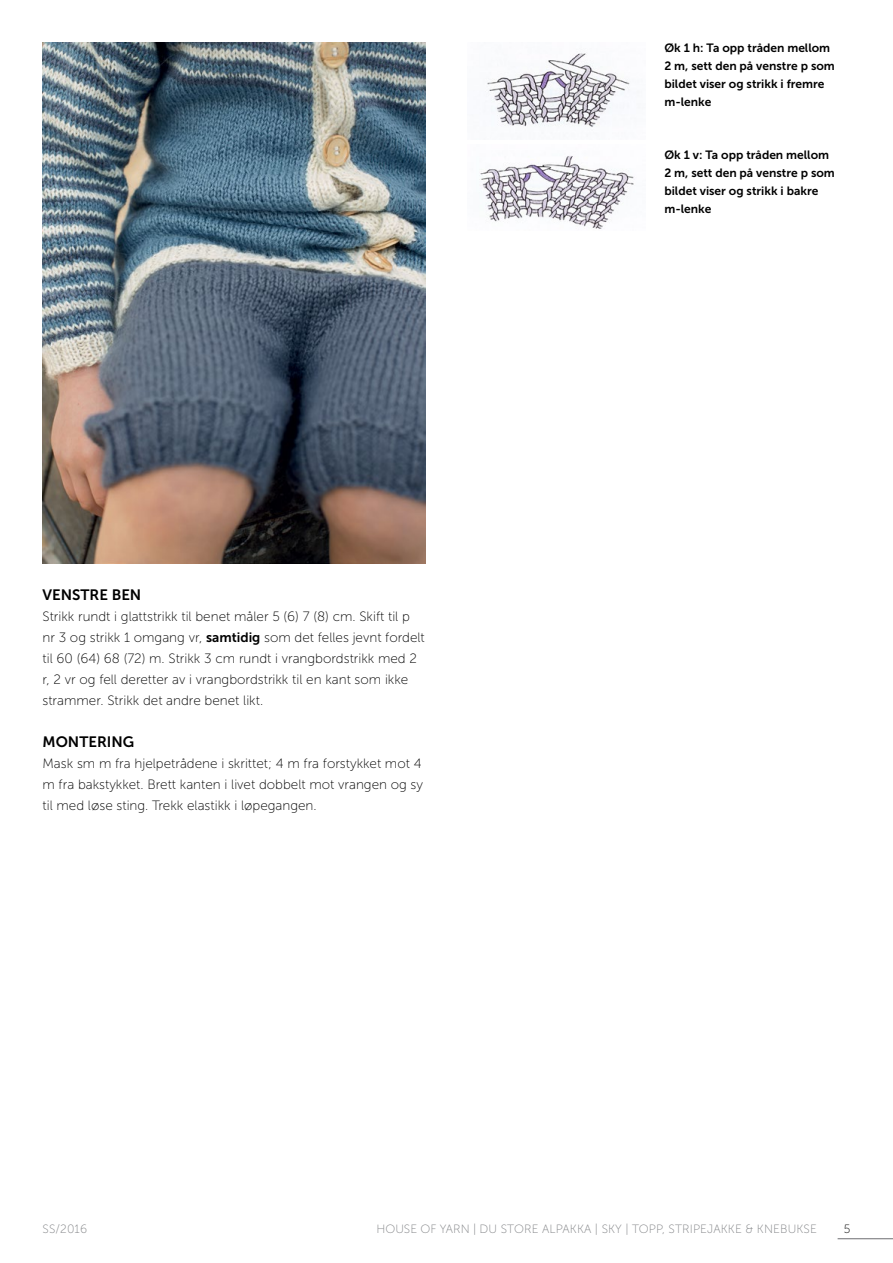
<style>
.page{position:relative;width:893px;height:1263px;background:#fff}
.page>*{position:absolute;margin:0;border:0;box-sizing:border-box;transform-origin:0 0}
.t1{font:15px "Museo Sans 700";color:#000}
.t2{font:13.5px/21px "Museo Sans 100";color:#000}
.t3{font:12px/18px "Museo Sans 700";color:#000}
.t4{font:12px "Museo Sans 100";letter-spacing:.01em;color:#808285}
.t5{font:12px "Museo Sans 100";color:#000}
.s1{font-family:"Museo Sans 700"}
</style>
<div class="page">
<hr style="left:838px;top:1238px;width:55px;height:1px;background:#6d6e71">
<img style="left:479px;top:156px;width:155px;height:73px">
<img style="left:485px;top:52px;width:145px;height:75px">
<img style="left:43px;top:43px;width:382px;height:520px">
<p class="t3" style="left:664px;top:38px;width:172px">Øk 1 h: Ta opp tråden mellom<br>2 m, sett den på venstre p som bildet viser og strikk i fremre m-lenke</p>
<p class="t1" style="left:43px;top:586px;width:100px">VENSTRE BEN</p>
<p class="t2" style="left:43px;top:606px;width:384px">Strikk rundt i glattstrikk til benet måler 5 (6) 7 (8) cm. Skift til p nr 3 og strikk 1 omgang vr, <span class="s1">samtidig</span> som det felles jevnt fordelt til 60 (64) 68 (72) m. Strikk 3 cm rundt i vrangbordstrikk med 2 r, 2 vr og fell deretter av i vrangbordstrikk til en kant som ikke strammer. Strikk det andre benet likt.</p>
<p class="t1" style="left:43px;top:733px;width:93px">MONTERING</p>
<p class="t2" style="left:43px;top:753px;width:382px;text-align:justify">Mask sm m fra hjelpetrådene i skrittet; 4 m fra forstykket mot 4 m fra bakstykket. Brett kanten i livet dobbelt mot vrangen og sy til med løse sting. Trekk elastikk i løpegangen.</p>
<p class="t3" style="left:664px;top:146px;width:172px">Øk 1 v: Ta opp tråden mellom<br>2 m, sett den på venstre p som bildet viser og strikk i bakre m-lenke</p>
<p class="t4" style="left:43px;top:1222px;width:46px">SS/2016</p>
<p class="t4" style="left:376px;top:1222px;width:442px">HOUSE OF YARN | DU STORE ALPAKKA | SKY | TOPP, STRIPEJAKKE &amp; KNEBUKSE</p>
<p class="t5" style="left:844px;top:1222px;width:8px">5</p>
</div>
